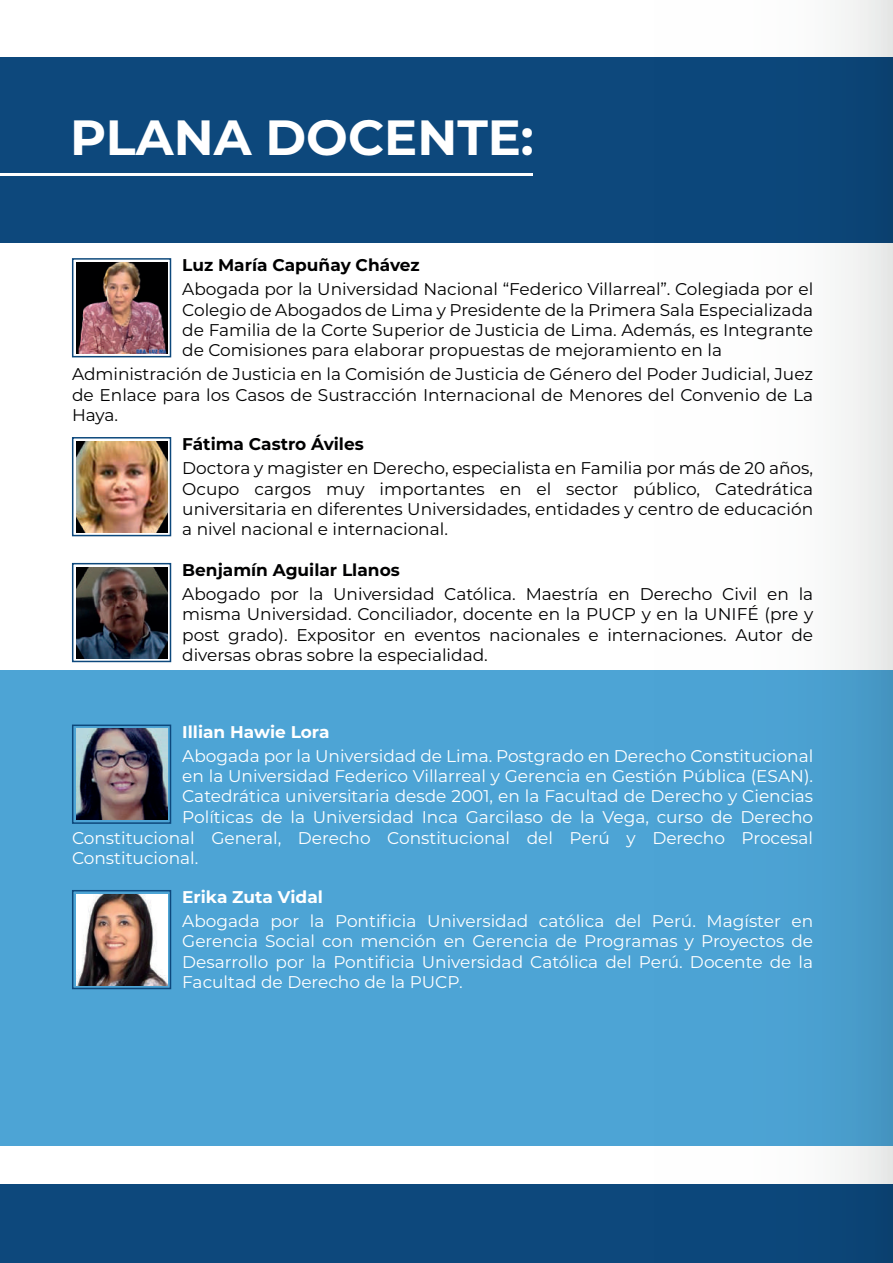
<style>
.page{position:relative;width:893px;height:1263px;background:#fff}
.page>*{position:absolute;margin:0;border:0;box-sizing:border-box;transform-origin:0 0}
.t1{font:700 49.35px "Montserrat";color:#fff}
.t2{font:16.95px/20.4px "Montserrat";color:#000001;text-align:justify}
.t3{font:16.95px/20.4px "Montserrat";color:#fff;text-align:justify}
.t4{font:700 16.95px "Montserrat";color:#000001}
.t5{font:700 16.95px "Montserrat";color:#fff}
</style>
<div class="page">
<div style="left:0;top:1184px;width:893px;height:79px;background:#0d487c"></div>
<div style="left:0;top:670px;width:893px;height:476px;background:#4da4d5"></div>
<div style="left:0;top:57px;width:893px;height:186px;background:#0d487c"></div>
<svg style="left:841px;top:0;width:52px;height:1263px"></svg>
<hr style="left:0;top:173px;width:532px;height:2px;background:#fff">
<div style="left:72px;top:258px;width:99px;height:99px;border:2px solid #0d487c"></div>
<img style="left:76px;top:262px;width:91px;height:91px">
<div style="left:72px;top:563px;width:99px;height:99px;border:2px solid #0d487c"></div>
<img style="left:76px;top:567px;width:91px;height:91px">
<div style="left:72px;top:437px;width:99px;height:99px;border:2px solid #0d487c"></div>
<img style="left:76px;top:441px;width:91px;height:91px">
<div style="left:72px;top:724px;width:99px;height:100px;border:2px solid #0d487c"></div>
<img style="left:76px;top:729px;width:91px;height:91px">
<div style="left:72px;top:890px;width:99px;height:99px;border:2px solid #0d487c"></div>
<img style="left:76px;top:894px;width:91px;height:91px">
<h1 class="t1" style="left:70px;top:102px;width:465px">PLANA DOCENTE:</h1>
<p class="t4" style="left:182px;top:253px;width:239px">Luz María Capuñay Chávez</p>
<p class="t2" style="left:182px;top:278px;width:632px">Abogada por la Universidad Nacional “Federico Villarreal”. Colegiada por el Colegio de Abogados de Lima y Presidente de la Primera Sala Especializada de Familia de la Corte Superior de Justicia de Lima. Además, es Integrante de Comisiones para elaborar propuestas de mejoramiento en la</p>
<p class="t2" style="left:72px;top:364px;width:743px">Administración de Justicia en la Comisión de Justicia de Género del Poder Judicial, Juez de Enlace para los Casos de Sustracción Internacional de Menores del Convenio de La Haya.</p>
<p class="t4" style="left:182px;top:432px;width:183px">Fátima Castro Áviles</p>
<p class="t2" style="left:182px;top:457px;width:632px">Doctora y magister en Derecho, especialista en Familia por más de 20 años, Ocupo cargos muy importantes en el sector público, Catedrática universitaria en diferentes Universidades, entidades y centro de educación a nivel nacional e internacional.</p>
<p class="t4" style="left:182px;top:558px;width:219px">Benjamín Aguilar Llanos</p>
<p class="t2" style="left:182px;top:583px;width:632px">Abogado por la Universidad Católica. Maestría en Derecho Civil en la misma Universidad. Conciliador, docente en la PUCP y en la UNIFÉ (pre y post grado). Expositor en eventos nacionales e internaciones. Autor de diversas obras sobre la especialidad.</p>
<p class="t5" style="left:182px;top:720px;width:149px">Illian Hawie Lora</p>
<p class="t3" style="left:182px;top:745px;width:632px">Abogada por la Universidad de Lima. Postgrado en Derecho Constitucional en la Universidad Federico Villarreal y Gerencia en Gestión Pública (ESAN).<br>Catedrática universitaria desde 2001, en la Facultad de Derecho y Ciencias Políticas de la Universidad Inca Garcilaso de la Vega, curso de Derecho</p>
<p class="t3" style="left:72px;top:827px;width:743px">Constitucional General, Derecho Constitucional del Perú y Derecho Procesal<br>Constitucional.</p>
<p class="t5" style="left:182px;top:885px;width:142px">Erika Zuta Vidal</p>
<p class="t3" style="left:182px;top:910px;width:632px">Abogada por la Pontificia Universidad católica del Perú. Magíster en Gerencia Social con mención en Gerencia de Programas y Proyectos de Desarrollo por la Pontificia Universidad Católica del Perú. Docente de la Facultad de Derecho de la PUCP.</p>
</div>
